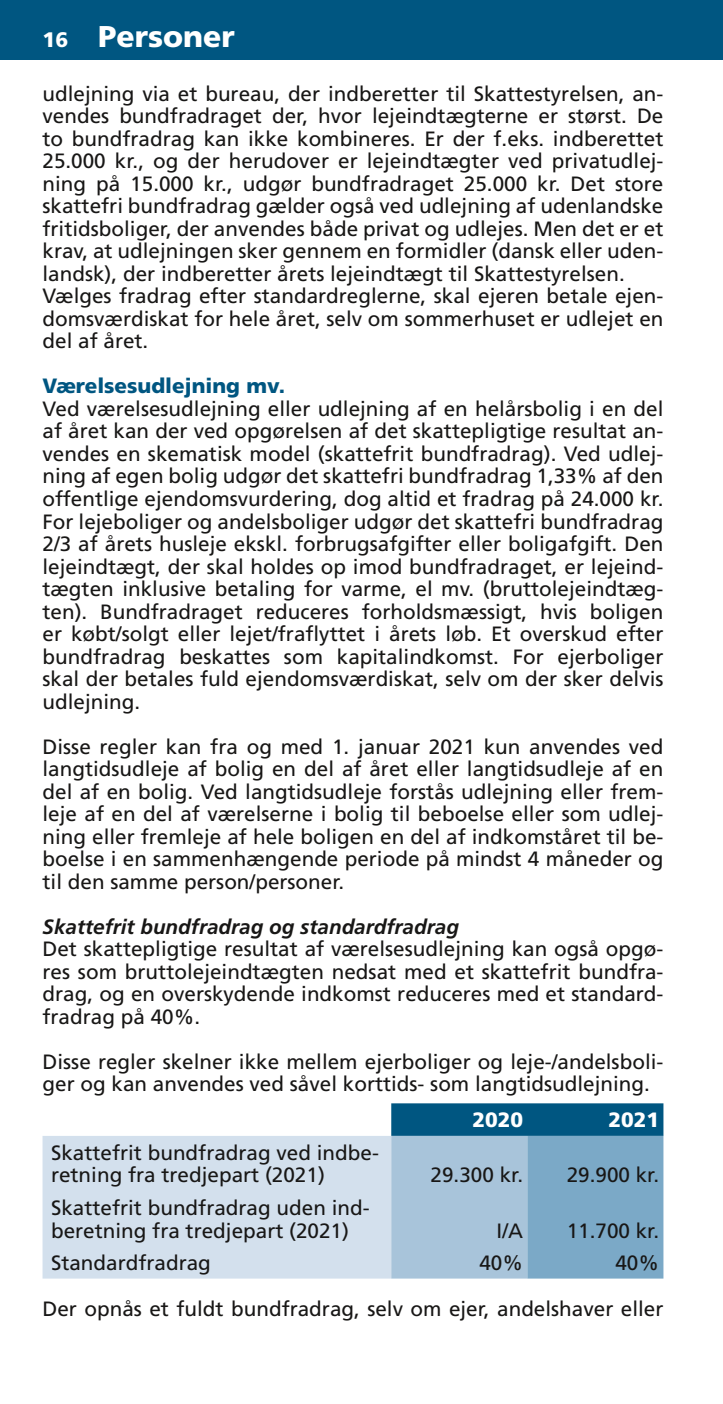
<style>
.page{position:relative;width:723px;height:1404px;background:#fff}
.page>*{position:absolute;margin:0;border:0;box-sizing:border-box;transform-origin:0 0}
.t1{font:900 30px "Frutiger LT Std";color:#fff}
.Normal__Web{font:20.7px/22.5px "Frutiger LT Std";color:#181716;text-align:justify}
.Tabel_brød{font:20.7px/22.5px "Frutiger LT Std";color:#181716}
.Heading_4{font:italic 700 20.7px "Frutiger LT Std";color:#181716}
.Tabel_tal{font:20.7px "Frutiger LT Std";color:#181716}
.Heading_3{font:900 20.7px "Frutiger LT Std";color:#005681}
.Tabel_årstal{font:900 20.7px "Frutiger LT Std";color:#fff}
.s1{font-size:21px}
</style>
<div class="page">
<div style="left:0;top:0;width:723px;height:60px;background:#005681"></div>
<div style="left:43px;top:1136px;width:348px;height:142px;background:#d3e0ed"></div>
<svg style="left:391px;top:1103px;width:272px;height:175px;background:#76a4c1"></svg>
<h1 class="t1" style="left:43px;top:18px;width:194px"><span class="s1">16</span> Personer</h1>
<p class="Normal__Web" style="left:43px;top:82px;width:622px">udlejning via et bureau, der indberetter til Skattestyrelsen, an&shy;vendes bundfradraget der, hvor lejeindtægterne er størst. De to bundfradrag kan ikke kombineres. Er der f.eks. indberettet 25.000 kr., og der herudover er lejeindtægter ved privatudlej&shy;ning på 15.000 kr., udgør bundfradraget 25.000 kr. Det store skattefri bundfradrag gælder også ved udlejning af udenlandske fritidsboliger, der anvendes både privat og udlejes. Men det er et krav, at udlejningen sker gennem en formidler (dansk eller uden&shy;landsk), der indberetter årets lejeindtægt til Skattestyrelsen.</p>
<p class="Normal__Web" style="left:43px;top:285px;width:622px">Vælges fradrag efter standardreglerne, skal ejeren betale ejen&shy;domsværdiskat for hele året, selv om sommerhuset er udlejet en del af året.</p>
<p class="Heading_3" style="left:43px;top:373px;width:244px">Værelsesudlejning mv.</p>
<p class="Normal__Web" style="left:43px;top:397px;width:622px;text-align:left">Ved værelsesudlejning eller udlejning af en helårsbolig i en del af året kan der ved opgørelsen af det skattepligtige resultat an&shy;vendes en skematisk model (skattefrit bundfradrag). Ved udlej&shy;ning af egen bolig udgør det skattefri bundfradrag 1,33% af den offentlige ejendomsvurdering, dog altid et fradrag på 24.000 kr.<br>For lejeboliger og andelsboliger udgør det skattefri bundfradrag 2/3 af årets husleje ekskl. forbrugsafgifter eller boligafgift. Den lejeindtægt, der skal holdes op imod bundfradraget, er lejeind&shy;tægten inklusive betaling for varme, el mv. (bruttolejeindtæg&shy;ten). Bundfradraget reduceres forholdsmæssigt, hvis boligen er købt/solgt eller lejet/fraflyttet i årets løb. Et overskud efter bundfradrag beskattes som kapitalindkomst. For ejerboliger skal der betales fuld ejendomsværdiskat, selv om der sker delvis udlejning.</p>
<p class="Normal__Web" style="left:43px;top:735px;width:622px">Disse regler kan fra og med 1. januar 2021 kun anvendes ved langtidsudleje af bolig en del af året eller langtidsudleje af en del af en bolig. Ved langtidsudleje forstås udlejning eller frem&shy;leje af en del af værelserne i bolig til beboelse eller som udlej&shy;ning eller fremleje af hele boligen en del af indkomståret til be&shy;boelse i en sammenhængende periode på mindst 4 måneder og til den samme person/personer.</p>
<p class="Heading_4" style="left:43px;top:914px;width:418px">Skattefrit bundfradrag og standardfradrag</p>
<p class="Normal__Web" style="left:43px;top:937px;width:622px">Det skattepligtige resultat af værelsesudlejning kan også opgø&shy;res som bruttolejeindtægten nedsat med et skattefrit bundfra&shy;drag, og en overskydende indkomst reduceres med et standard&shy;fradrag på 40%.</p>
<p class="Normal__Web" style="left:43px;top:1050px;width:622px">Disse regler skelner ikke mellem ejerboliger og leje-/andelsboli&shy;ger og kan anvendes ved såvel korttids- som langtidsudlejning.</p>
<p class="Tabel_årstal" style="left:472px;top:1107px;width:52px">2020</p>
<p class="Tabel_årstal" style="left:608px;top:1107px;width:52px">2021</p>
<p class="Tabel_brød" style="left:51px;top:1141px;width:329px">Skattefrit bundfradrag ved indbe&shy;retning fra tredjepart (2021)</p>
<p class="Tabel_tal" style="left:431px;top:1162px;width:91px">29.300 kr.</p>
<p class="Tabel_tal" style="left:567px;top:1162px;width:91px">29.900 kr.</p>
<p class="Tabel_brød" style="left:51px;top:1196px;width:320px">Skattefrit bundfradrag uden ind&shy;beretning fra tredjepart (2021)</p>
<p class="Tabel_tal" style="left:497px;top:1217px;width:28px">I/A</p>
<p class="Tabel_tal" style="left:567px;top:1217px;width:91px">11.700 kr.</p>
<p class="Tabel_brød" style="left:51px;top:1251px;width:161px">Standardfradrag</p>
<p class="Tabel_tal" style="left:479px;top:1250px;width:45px">40%</p>
<p class="Tabel_tal" style="left:615px;top:1250px;width:45px">40%</p>
<p class="Normal__Web" style="left:43px;top:1297px;width:622px">Der opnås et fuldt bundfradrag, selv om ejer, andelshaver eller</p>
</div>
